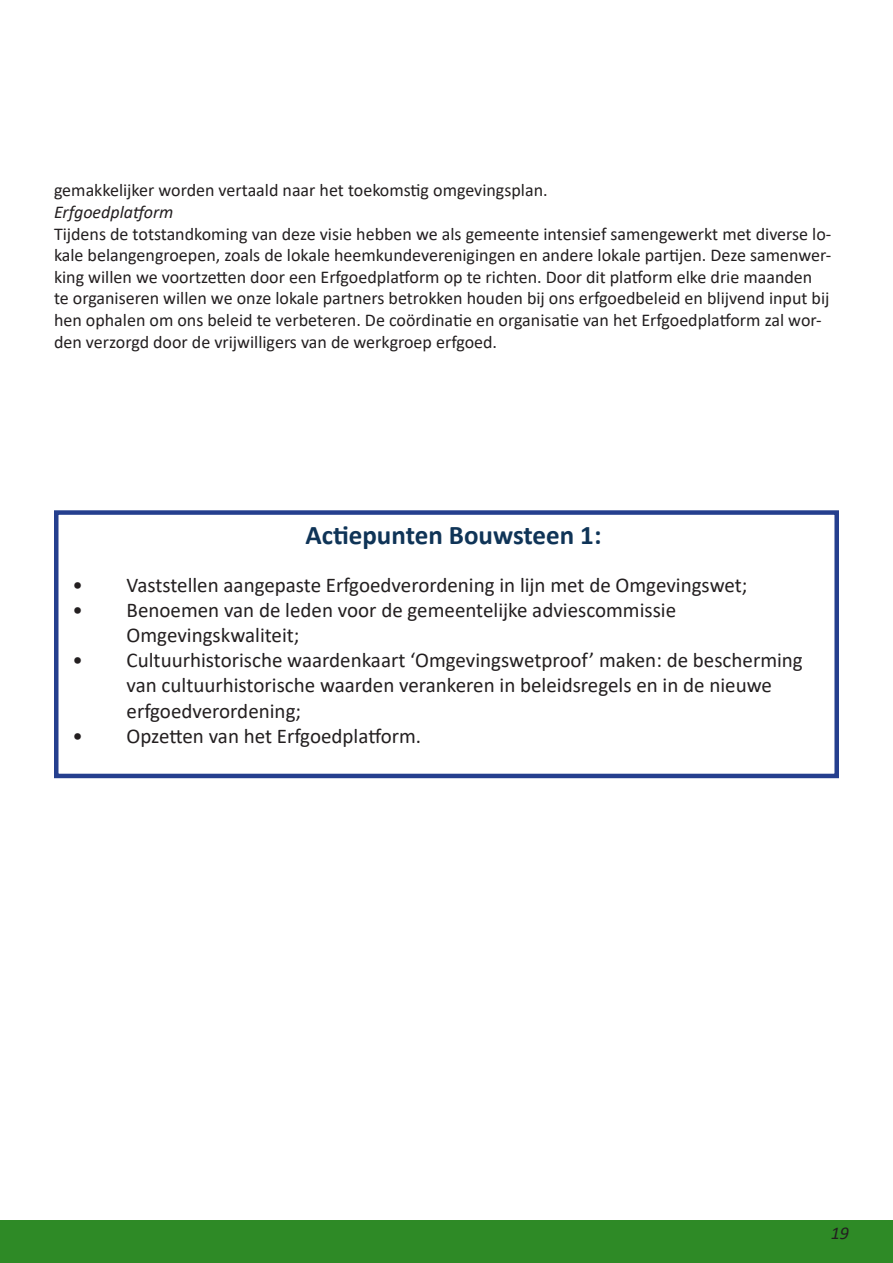
<style>
.page{position:relative;width:893px;height:1263px;background:#fff}
.page>*{position:absolute;margin:0;border:0;box-sizing:border-box;transform-origin:0 0}
.t1{font:700 27px "Calibri";color:#0f3457}
.t2{font:21px/25.2px "Calibri";color:#231f20}
.t3{font:18px/21.6px "Calibri";color:#231f20}
.t4{font:italic 18px "Calibri";color:#231f20}
</style>
<div class="page">
<div style="left:0;top:1220px;width:893px;height:43px;background:#2e8a26"></div>
<div style="left:54px;top:510px;width:785px;height:268px;border:4px solid #253f8e"></div>
<p class="t3" style="left:54px;top:179px;width:495px">gemakkelijker worden vertaald naar het toekomstig omgevingsplan.</p>
<p class="t4" style="left:54px;top:199px;width:121px">Erfgoedplatform</p>
<p class="t3" style="left:54px;top:222px;width:779px">Tijdens de totstandkoming van deze visie hebben we als gemeente intensief samengewerkt met diverse lo&shy;kale belangengroepen, zoals de lokale heemkundeverenigingen en andere lokale partijen. Deze samenwer&shy;king willen we voortzetten door een Erfgoedplatform op te richten. Door dit platform elke drie maanden te organiseren willen we onze lokale partners betrokken houden bij ons erfgoedbeleid en blijvend input bij hen ophalen om ons beleid te verbeteren. De coördinatie en organisatie van het Erfgoedplatform zal wor&shy;den verzorgd door de vrijwilligers van de werkgroep erfgoed.</p>
<p class="t1" style="left:305px;top:516px;width:297px">Actiepunten Bouwsteen 1:</p>
<p class="t2" style="left:73px;top:571px;width:676px">• Vaststellen aangepaste Erfgoedverordening in lijn met de Omgevingswet;</p>
<p class="t2" style="left:73px;top:597px;width:605px">• Benoemen van de leden voor de gemeentelijke adviescommissie</p>
<p class="t2" style="left:127px;top:622px;width:174px">Omgevingskwaliteit;</p>
<p class="t2" style="left:127px;top:647px;width:678px;text-indent:-54px">• Cultuurhistorische waardenkaart ‘Omgevingswetproof’ maken: de bescherming van cultuurhistorische waarden verankeren in beleidsregels en in de nieuwe</p>
<p class="t2" style="left:127px;top:697px;width:176px">erfgoedverordening;</p>
<p class="t2" style="left:73px;top:723px;width:350px">• Opzetten van het Erfgoedplatform.</p>
<p class="t4" style="left:831px;top:1220px;width:19px">19</p>
</div>
